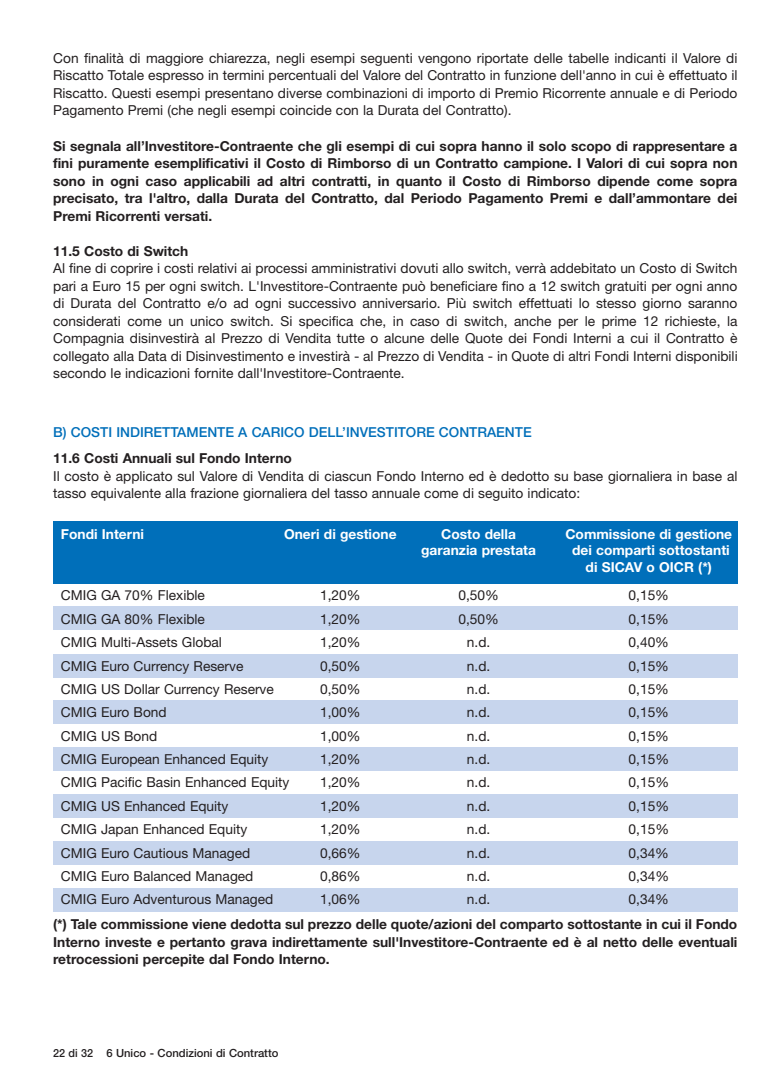
<style>
.page{position:relative;width:780px;height:1081px;background:#fff}
.page>*{position:absolute;margin:0;border:0;box-sizing:border-box;transform-origin:0 0}
.t1{font:13.75px/17.5px "Helvetica Neue LT";color:#231f20;text-align:justify}
.t2{font:700 13.75px/17.5px "Helvetica Neue LT";color:#231f20;text-align:justify}
.t3{font:700 13.75px/16.2px "Helvetica Neue LT";color:#fff;text-align:center}
.t4{font:500 13.75px "Helvetica Neue LT";color:#006fba}
.t5{font:500 11.25px "Helvetica Neue LT";color:#231f20;scale:.96 1}
</style>
<div class="page">
<div style="left:53px;top:654px;width:684px;height:23px;background:#c7d5ed"></div>
<div style="left:53px;top:700px;width:684px;height:24px;background:#c7d5ed"></div>
<div style="left:53px;top:747px;width:684px;height:24px;background:#c7d5ed"></div>
<div style="left:53px;top:794px;width:684px;height:24px;background:#c7d5ed"></div>
<div style="left:53px;top:841px;width:684px;height:24px;background:#c7d5ed"></div>
<div style="left:53px;top:888px;width:684px;height:23px;background:#c7d5ed"></div>
<div style="left:53px;top:521px;width:684px;height:63px;background:#006fba"></div>
<div style="left:53px;top:607px;width:684px;height:23px;background:#c7d5ed"></div>
<p class="t1" style="left:53px;top:51px;width:685px">Con finalità di maggiore chiarezza, negli esempi seguenti vengono riportate delle tabelle indicanti il Valore di Riscatto Totale espresso in termini percentuali del Valore del Contratto in funzione dell'anno in cui è effettuato il Riscatto. Questi esempi presentano diverse combinazioni di importo di Premio Ricorrente annuale e di Periodo Pagamento Premi (che negli esempi coincide con la Durata del Contratto).</p>
<p class="t2" style="left:53px;top:138px;width:685px">Si segnala all’Investitore-Contraente che gli esempi di cui sopra hanno il solo scopo di rappresentare a fini puramente esemplificativi il Costo di Rimborso di un Contratto campione. I Valori di cui sopra non sono in ogni caso applicabili ad altri contratti, in quanto il Costo di Rimborso dipende come sopra precisato, tra l'altro, dalla Durata del Contratto, dal Periodo Pagamento Premi e dall’ammontare dei Premi Ricorrenti versati.</p>
<p class="t2" style="left:53px;top:243px;width:137px">11.5 Costo di Switch</p>
<p class="t1" style="left:53px;top:261px;width:686px">Al fine di coprire i costi relativi ai processi amministrativi dovuti allo switch, verrà addebitato un Costo di Switch pari a Euro 15 per ogni switch. L'Investitore-Contraente può beneficiare fino a 12 switch gratuiti per ogni anno di Durata del Contratto e/o ad ogni successivo anniversario. Più switch effettuati lo stesso giorno saranno considerati come un unico switch. Si specifica che, in caso di switch, anche per le prime 12 richieste, la Compagnia disinvestirà al Prezzo di Vendita tutte o alcune delle Quote dei Fondi Interni a cui il Contratto è collegato alla Data di Disinvestimento e investirà - al Prezzo di Vendita - in Quote di altri Fondi Interni disponibili secondo le indicazioni fornite dall'Investitore-Contraente.</p>
<p class="t4" style="left:53px;top:427px;width:480px">B) COSTI INDIRETTAMENTE A CARICO DELL’INVESTITORE CONTRAENTE</p>
<p class="t2" style="left:53px;top:451px;width:240px">11.6 Costi Annuali sul Fondo Interno</p>
<p class="t1" style="left:53px;top:468px;width:685px">Il costo è applicato sul Valore di Vendita di ciascun Fondo Interno ed è dedotto su base giornaliera in base al tasso equivalente alla frazione giornaliera del tasso annuale come di seguito indicato:</p>
<p class="t3" style="left:61px;top:527px;width:85px">Fondi Interni</p>
<p class="t3" style="left:284px;top:527px;width:114px">Oneri di gestione</p>
<p class="t3" style="left:441px;top:527px;width:76px">Costo della</p>
<p class="t3" style="left:565px;top:527px;width:168px">Commissione di gestione</p>
<p class="t3" style="left:421px;top:544px;width:116px">garanzia prestata</p>
<p class="t3" style="left:572px;top:544px;width:159px">dei comparti sottostanti di SICAV o OICR (*)</p>
<p class="t1" style="left:61px;top:588px;width:145px">CMIG GA 70% Flexible</p>
<p class="t1" style="left:320px;top:588px;width:42px">1,20%</p>
<p class="t1" style="left:458px;top:588px;width:42px">0,50%</p>
<p class="t1" style="left:628px;top:588px;width:42px">0,15%</p>
<p class="t1" style="left:61px;top:611px;width:145px">CMIG GA 80% Flexible</p>
<p class="t1" style="left:320px;top:611px;width:42px">1,20%</p>
<p class="t1" style="left:458px;top:611px;width:42px">0,50%</p>
<p class="t1" style="left:628px;top:611px;width:42px">0,15%</p>
<p class="t1" style="left:61px;top:635px;width:162px">CMIG Multi-Assets Global</p>
<p class="t1" style="left:320px;top:635px;width:42px">1,20%</p>
<p class="t1" style="left:467px;top:635px;width:25px">n.d.</p>
<p class="t1" style="left:628px;top:635px;width:42px">0,40%</p>
<p class="t1" style="left:61px;top:658px;width:184px">CMIG Euro Currency Reserve</p>
<p class="t1" style="left:320px;top:658px;width:42px">0,50%</p>
<p class="t1" style="left:467px;top:658px;width:25px">n.d.</p>
<p class="t1" style="left:628px;top:658px;width:42px">0,15%</p>
<p class="t1" style="left:61px;top:682px;width:214px">CMIG US Dollar Currency Reserve</p>
<p class="t1" style="left:320px;top:682px;width:42px">0,50%</p>
<p class="t1" style="left:467px;top:682px;width:25px">n.d.</p>
<p class="t1" style="left:628px;top:682px;width:42px">0,15%</p>
<p class="t1" style="left:61px;top:705px;width:107px">CMIG Euro Bond</p>
<p class="t1" style="left:320px;top:705px;width:42px">1,00%</p>
<p class="t1" style="left:467px;top:705px;width:25px">n.d.</p>
<p class="t1" style="left:628px;top:705px;width:42px">0,15%</p>
<p class="t1" style="left:61px;top:728px;width:98px">CMIG US Bond</p>
<p class="t1" style="left:320px;top:728px;width:42px">1,00%</p>
<p class="t1" style="left:467px;top:728px;width:25px">n.d.</p>
<p class="t1" style="left:628px;top:728px;width:42px">0,15%</p>
<p class="t1" style="left:61px;top:752px;width:209px">CMIG European Enhanced Equity</p>
<p class="t1" style="left:320px;top:752px;width:42px">1,20%</p>
<p class="t1" style="left:467px;top:752px;width:25px">n.d.</p>
<p class="t1" style="left:628px;top:752px;width:42px">0,15%</p>
<p class="t1" style="left:61px;top:775px;width:230px">CMIG Pacific Basin Enhanced Equity</p>
<p class="t1" style="left:320px;top:775px;width:42px">1,20%</p>
<p class="t1" style="left:467px;top:775px;width:25px">n.d.</p>
<p class="t1" style="left:628px;top:775px;width:42px">0,15%</p>
<p class="t1" style="left:61px;top:798px;width:169px">CMIG US Enhanced Equity</p>
<p class="t1" style="left:320px;top:798px;width:42px">1,20%</p>
<p class="t1" style="left:467px;top:798px;width:25px">n.d.</p>
<p class="t1" style="left:628px;top:798px;width:42px">0,15%</p>
<p class="t1" style="left:61px;top:822px;width:188px">CMIG Japan Enhanced Equity</p>
<p class="t1" style="left:320px;top:822px;width:42px">1,20%</p>
<p class="t1" style="left:467px;top:822px;width:25px">n.d.</p>
<p class="t1" style="left:628px;top:822px;width:42px">0,15%</p>
<p class="t1" style="left:61px;top:845px;width:191px">CMIG Euro Cautious Managed</p>
<p class="t1" style="left:320px;top:845px;width:42px">0,66%</p>
<p class="t1" style="left:467px;top:845px;width:25px">n.d.</p>
<p class="t1" style="left:628px;top:845px;width:42px">0,34%</p>
<p class="t1" style="left:61px;top:869px;width:194px">CMIG Euro Balanced Managed</p>
<p class="t1" style="left:320px;top:869px;width:42px">0,86%</p>
<p class="t1" style="left:467px;top:869px;width:25px">n.d.</p>
<p class="t1" style="left:628px;top:869px;width:42px">0,34%</p>
<p class="t1" style="left:61px;top:892px;width:214px">CMIG Euro Adventurous Managed</p>
<p class="t1" style="left:320px;top:892px;width:42px">1,06%</p>
<p class="t1" style="left:467px;top:892px;width:25px">n.d.</p>
<p class="t1" style="left:628px;top:892px;width:42px">0,34%</p>
<p class="t2" style="left:53px;top:917px;width:685px">(*) Tale commissione viene dedotta sul prezzo delle quote/azioni del comparto sottostante in cui il Fondo Interno investe e pertanto grava indirettamente sull'Investitore-Contraente ed è al netto delle eventuali retrocessioni percepite dal Fondo Interno.</p>
<p class="t5" style="left:53px;top:1049px;width:236px">22 di 32 6 Unico - Condizioni di Contratto</p>
</div>
